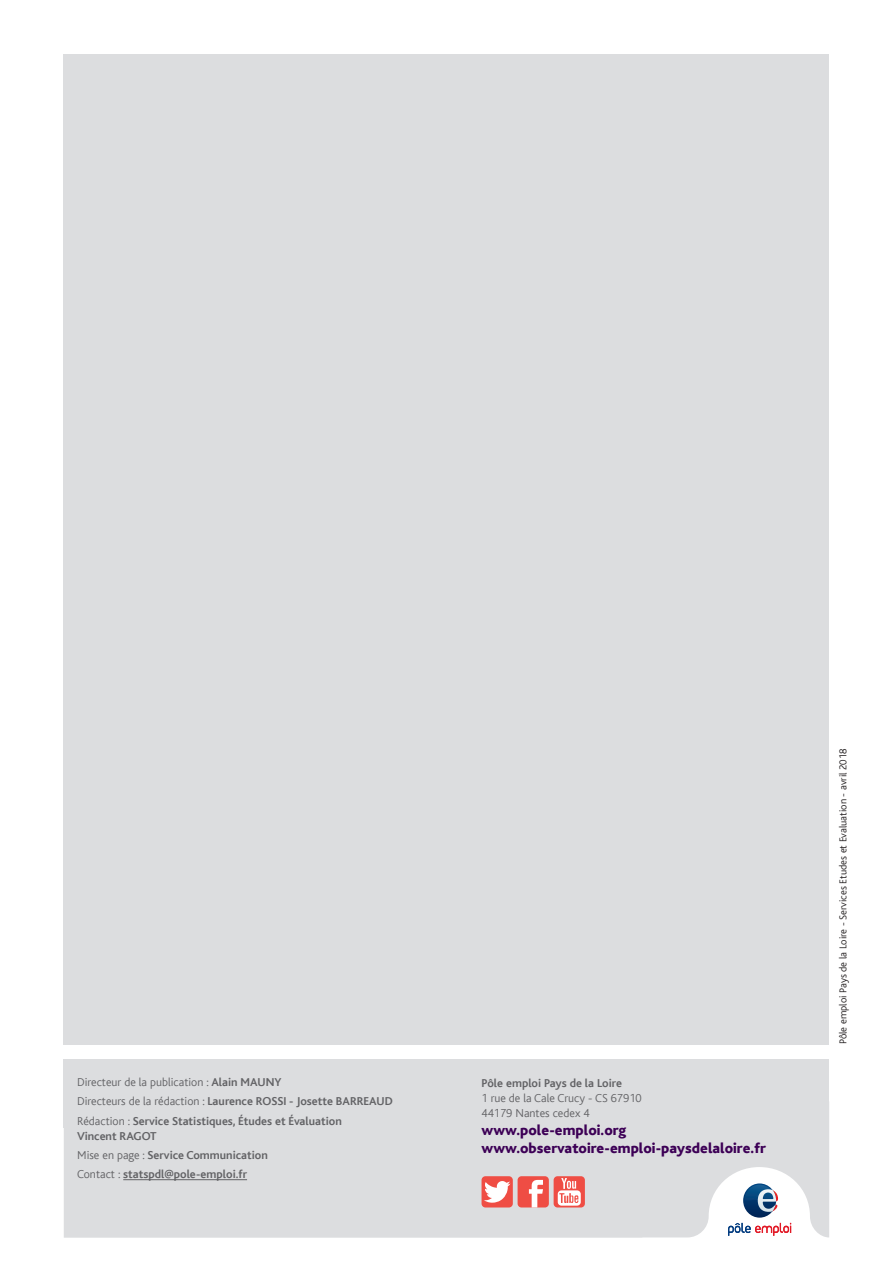
<style>
.page{position:relative;width:893px;height:1263px;background:#fff}
.page>*{position:absolute;margin:0;border:0;box-sizing:border-box;transform-origin:0 0}
.t1{font:800 15px/18px "Bliss";color:#3d0056}
.t2{font:700 12px/19.2px "Bliss";color:#636366}
.t3{font:300 12px/15px "Bliss";color:#636366}
.t4{font:300 10.5px "Bliss";color:#231f20}
.s1{font-weight:300}
</style>
<div class="page">
<div style="left:64px;top:1060px;width:765px;height:68px;background:#dcdddf"></div>
<div style="left:64px;top:54px;width:765px;height:990px;background:#dcdddf"></div>
<svg style="left:64px;top:1128px;width:765px;height:110px;background:#dcdcdf"></svg>
<hr style="left:123px;top:1179px;width:124px;height:1px;background:#636366">
<div style="left:518px;top:1176px;width:31px;height:31px;background:#ef4d44;border-radius:4px"></div>
<svg style="left:529px;top:1180px;width:14px;height:27px"></svg>
<div style="left:482px;top:1176px;width:31px;height:31px;background:#ef4d44;border-radius:4px"></div>
<svg style="left:484px;top:1181px;width:26px;height:22px"></svg>
<div style="left:554px;top:1176px;width:31px;height:31px;background:#ef4d44;border-radius:4px"></div>
<svg style="left:558px;top:1178px;width:23px;height:28px"></svg>
<p class="t2" style="left:77px;top:1073px;width:317px"><span class="s1">Directeur de la publication :</span> Alain MAUNY<br><span class="s1">Directeurs de la rédaction :</span> Laurence ROSSI - Josette BARREAUD<br><span class="s1">Rédaction :</span> Service Statistiques, Études et Évaluation</p>
<p class="t2" style="left:77px;top:1126px;width:192px">Vincent RAGOT<br><span class="s1">Mise en page :</span> Service Communication<br><span class="s1">Contact :</span> statspdl@pole-emploi.fr</p>
<p class="t2" style="left:482px;top:1074px;width:142px">Pôle emploi Pays de la Loire</p>
<p class="t3" style="left:482px;top:1091px;width:162px">1 rue de la Cale Crucy - CS 67910<br>44179 N antes cedex 4</p>
<p class="t1" style="left:482px;top:1121px;width:286px">www.pole-emploi.org www.observatoire-emploi-paysdelaloire.fr</p>
<p class="t4" style="left:837px;top:1044px;width:298px;rotate:-90deg">Pôle emploi Pays de la Loire - Services Etudes et Evaluation - avril 2018</p>
</div>
